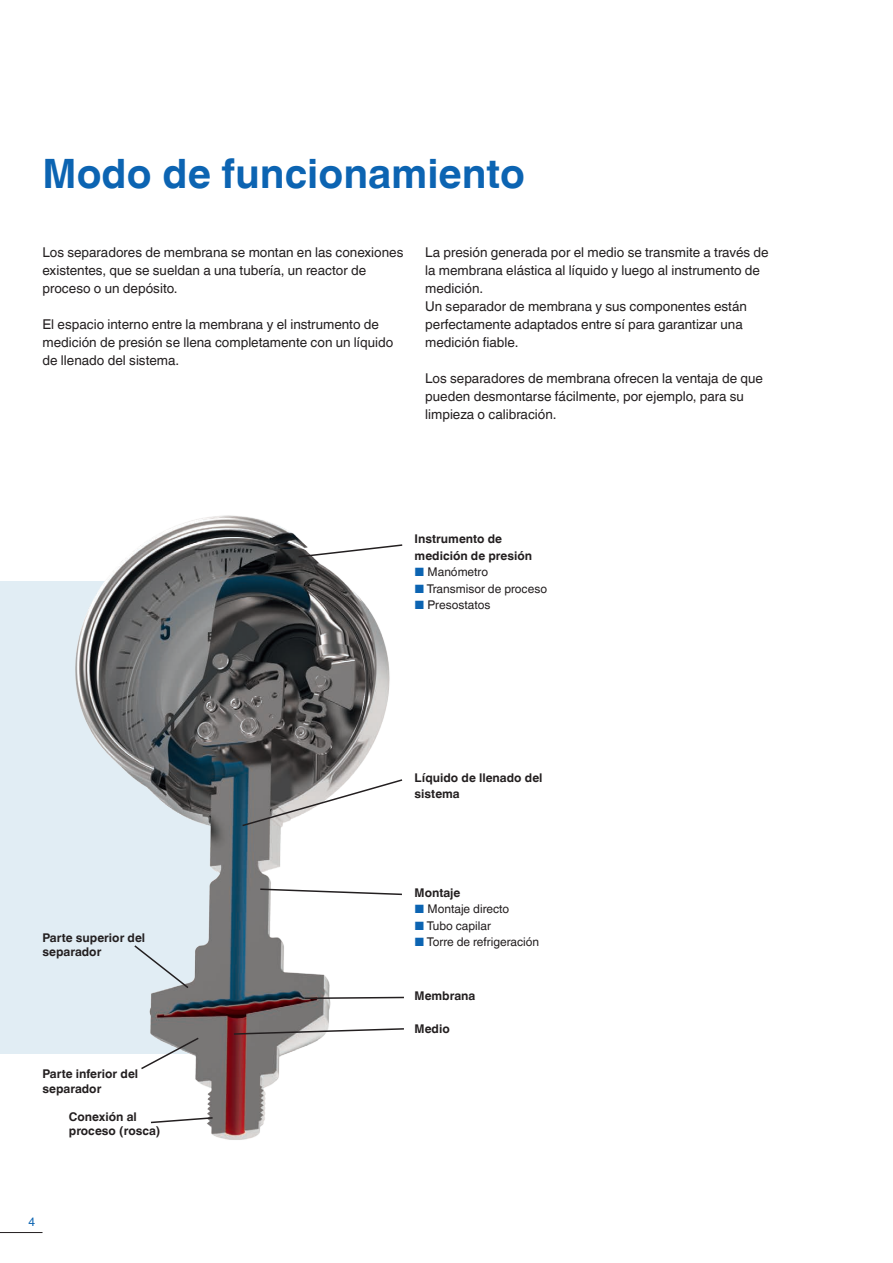
<style>
.page{position:relative;width:893px;height:1263px;background:#fff}
.page>*{position:absolute;margin:0;border:0;box-sizing:border-box;transform-origin:0 0}
.t1{font:700 40.5px "Helvetica World";color:#0c64b2}
.t2{font:13.5px/18px "Helvetica World";color:#231f20}
.t3{font:700 12px/14.4px "Helvetica World";color:#231f20}
.t4{font:12px "Helvetica World";color:#231f20}
.t5{font:12px "Helvetica World";color:#0c64b2}
.s1{color:#0c64b2}
</style>
<div class="page">
<hr style="left:0;top:1232px;width:43px;height:1px;background:#231f20">
<div style="left:0;top:581px;width:234px;height:473px;background:#e1edf4"></div>
<hr style="left:892px;top:882px;width:1px;height:381px;background:#e1edf4">
<img style="left:75px;top:515px;width:315px;height:625px">
<svg style="left:297px;top:543px;width:106px;height:15px"></svg>
<svg style="left:241px;top:778px;width:162px;height:49px"></svg>
<svg style="left:259px;top:888px;width:143px;height:8px"></svg>
<svg style="left:303px;top:996px;width:101px;height:4px"></svg>
<svg style="left:232px;top:1027px;width:172px;height:8px"></svg>
<svg style="left:133px;top:944px;width:57px;height:46px"></svg>
<svg style="left:139px;top:1036px;width:61px;height:34px"></svg>
<svg style="left:149px;top:1116px;width:65px;height:8px"></svg>
<h1 class="t1" style="left:43px;top:151px;width:484px">Modo de funcionamiento</h1>
<p class="t2" style="left:43px;top:243px;width:362px">Los separadores de membrana se montan en las conexiones existentes, que se sueldan a una tubería, un reactor de proceso o un depósito.</p>
<p class="t2" style="left:43px;top:315px;width:352px">El espacio interno entre la membrana y el instrumento de medición de presión se llena completamente con un líquido de llenado del sistema.</p>
<p class="t2" style="left:425px;top:243px;width:345px">La presión generada por el medio se transmite a través de la membrana elástica al líquido y luego al instrumento de medición.<br>Un separador de membrana y sus componentes están perfectamente adaptados entre sí para garantizar una medición fiable.</p>
<p class="t2" style="left:425px;top:369px;width:339px">Los separadores de membrana ofrecen la ventaja de que pueden desmontarse fácilmente, por ejemplo, para su limpieza o calibración.</p>
<p class="t3" style="left:415px;top:531px;width:119px;line-height:16.5px">Instrumento de medición de presión</p>
<p class="t4" style="left:415px;top:565px;width:75px"><span class="s1">■</span> Manómetro</p>
<p class="t4" style="left:415px;top:581px;width:134px"><span class="s1">■</span> Transmisor de proceso</p>
<p class="t4" style="left:415px;top:598px;width:77px"><span class="s1">■</span> Presostatos</p>
<p class="t3" style="left:43px;top:931px;width:104px">Parte superior del separador</p>
<p class="t3" style="left:43px;top:1067px;width:97px">Parte inferior del separador</p>
<p class="t3" style="left:69px;top:1109px;width:93px">Conexión al proceso (rosca)</p>
<p class="t5" style="left:29px;top:1215px;width:8px">4</p>
<p class="t3" style="left:415px;top:769px;width:129px;line-height:16.5px">Líquido de llenado del sistema</p>
<p class="t3" style="left:415px;top:885px;width:47px">Montaje</p>
<p class="t4" style="left:415px;top:902px;width:96px"><span class="s1">■</span> Montaje directo</p>
<p class="t4" style="left:415px;top:918px;width:78px"><span class="s1">■</span> Tubo capilar</p>
<p class="t4" style="left:415px;top:935px;width:126px"><span class="s1">■</span> Torre de refrigeración</p>
<p class="t3" style="left:415px;top:989px;width:62px">Membrana</p>
<p class="t3" style="left:415px;top:1021px;width:37px">Medio</p>
</div>
